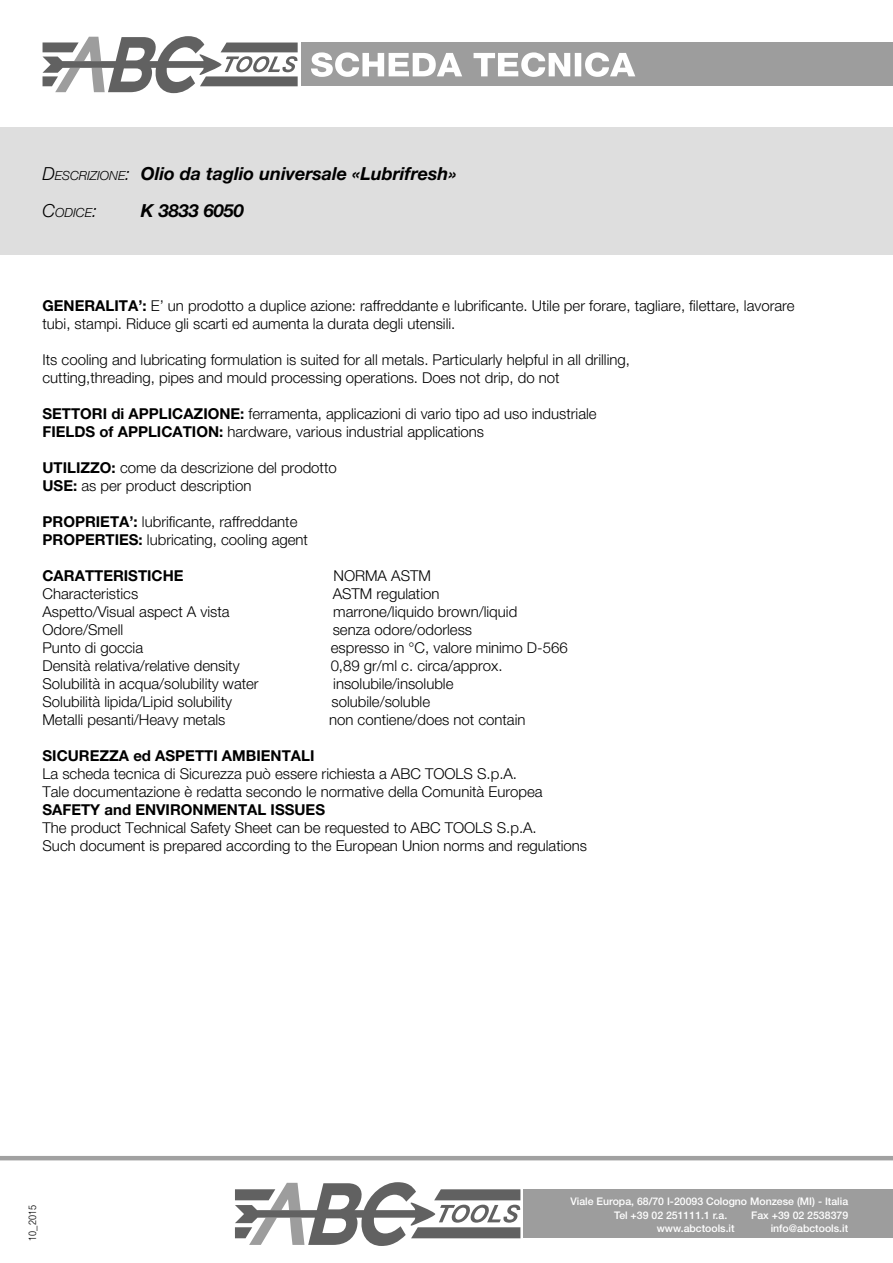
<style>
.page{position:relative;width:893px;height:1263px;background:#fff}
.page>*{position:absolute;margin:0;border:0;box-sizing:border-box;transform-origin:0 0}
.t1{font:italic 700 18px "Helvetica Amos";color:#000}
.t2{font:300 15px "Helvetica Amos";color:#000}
.t3{font:700 15px "Helvetica Amos";color:#000}
.t4{font:italic 300 12.6px "Helvetica Amos";color:#000}
.t5{font:500 10.5px "Helvetica Neue";color:#fff}
.t6{font:300 10.5px "Helvetica Amos Cond";color:#000}
.s1{font-weight:300}
.s2{font-weight:300;font-size:12.6px}
.s3{font-size:18px}
.s4{font-weight:700}
</style>
<div class="page">
<svg style="left:43px;top:36px;width:255px;height:57px"></svg>
<div style="left:301px;top:43px;width:592px;height:43px;background:#9d9d9d"></div>
<div style="left:0;top:128px;width:893px;height:127px;background:#dedede"></div>
<hr style="left:0;top:1156px;width:893px;height:4px;background:#a1a1a1">
<svg style="left:235px;top:1182px;width:285px;height:64px"></svg>
<div style="left:523px;top:1189px;width:370px;height:49px;background:#9d9d9d"></div>
<svg style="left:311px;top:52px;width:324px;height:25px"></svg>
<p class="t1" style="left:43px;top:163px;width:416px"><span class="s1">D</span><span class="s2">ESCRIZIONE</span><span class="s1">:</span> Olio da taglio universale «Lubrifresh»</p>
<p class="t4" style="left:43px;top:206px;width:56px"><span class="s3">C</span>ODICE<span class="s3">:</span></p>
<p class="t1" style="left:141px;top:201px;width:105px">K 3833 6050</p>
<p class="t1" style="left:141px;top:163px;width:14px">X</p>
<p class="t1" style="left:141px;top:201px;width:120px">X XXXX XXXX</p>
<p class="t2" style="left:43px;top:297px;width:754px"><span class="s4">GENERALITA’:</span> E’ un prodotto a duplice azione: raffreddante e lubrificante. Utile per forare, tagliare, filettare, lavorare</p>
<p class="t2" style="left:43px;top:315px;width:414px">tubi, stampi. Riduce gli scarti ed aumenta la durata degli utensili.</p>
<p class="t2" style="left:43px;top:351px;width:589px">Its cooling and lubricating formulation is suited for all metals. Particularly helpful in all drilling,</p>
<p class="t2" style="left:43px;top:369px;width:519px">cutting,threading, pipes and mould processing operations. Does not drip, do not</p>
<p class="t2" style="left:43px;top:405px;width:556px"><span class="s4">SETTORI di APPLICAZIONE:</span> ferramenta, applicazioni di vario tipo ad uso industriale</p>
<p class="t2" style="left:43px;top:423px;width:443px"><span class="s4">FIELDS of APPLICATION:</span> hardware, various industrial applications</p>
<p class="t2" style="left:43px;top:459px;width:296px"><span class="s4">UTILIZZO:</span> come da descrizione del prodotto</p>
<p class="t2" style="left:43px;top:477px;width:210px"><span class="s4">USE:</span> as per product description</p>
<p class="t2" style="left:43px;top:513px;width:256px"><span class="s4">PROPRIETA’:</span> lubrificante, raffreddante</p>
<p class="t2" style="left:43px;top:531px;width:267px"><span class="s4">PROPERTIES:</span> lubricating, cooling agent</p>
<p class="t3" style="left:43px;top:567px;width:143px">CARATTERISTICHE</p>
<p class="t2" style="left:334px;top:567px;width:99px">NORMA ASTM</p>
<p class="t2" style="left:43px;top:585px;width:97px">Characteristics</p>
<p class="t2" style="left:333px;top:585px;width:108px">ASTM regulation</p>
<p class="t2" style="left:43px;top:603px;width:189px">Aspetto/Visual aspect A vista</p>
<p class="t2" style="left:333px;top:603px;width:186px">marrone/liquido brown/liquid</p>
<p class="t2" style="left:43px;top:621px;width:82px">Odore/Smell</p>
<p class="t2" style="left:333px;top:621px;width:141px">senza odore/odorless</p>
<p class="t2" style="left:43px;top:639px;width:102px">Punto di goccia</p>
<p class="t2" style="left:331px;top:639px;width:238px">espresso in °C, valore minimo D-566</p>
<p class="t2" style="left:43px;top:657px;width:199px">Densità relativa/relative density</p>
<p class="t2" style="left:331px;top:657px;width:173px">0,89 gr/ml c. circa/approx.</p>
<p class="t2" style="left:43px;top:675px;width:218px">Solubilità in acqua/solubility water</p>
<p class="t2" style="left:333px;top:675px;width:122px">insolubile/insoluble</p>
<p class="t2" style="left:43px;top:693px;width:191px">Solubilità lipida/Lipid solubility</p>
<p class="t2" style="left:331px;top:693px;width:100px">solubile/soluble</p>
<p class="t2" style="left:43px;top:711px;width:184px">Metalli pesanti/Heavy metals</p>
<p class="t2" style="left:329px;top:711px;width:198px">non contiene/does not contain</p>
<p class="t3" style="left:43px;top:747px;width:273px">SICUREZZA ed ASPETTI AMBIENTALI</p>
<p class="t2" style="left:43px;top:765px;width:476px">La scheda tecnica di Sicurezza può essere richiesta a ABC TOOLS S.p.A.</p>
<p class="t2" style="left:43px;top:783px;width:501px">Tale documentazione è redatta secondo le normative della Comunità Europea</p>
<p class="t3" style="left:43px;top:801px;width:284px">SAFETY and ENVIRONMENTAL ISSUES</p>
<p class="t2" style="left:43px;top:819px;width:496px">The product Technical Safety Sheet can be requested to ABC TOOLS S.p.A.</p>
<p class="t2" style="left:43px;top:837px;width:546px">Such document is prepared according to the European Union norms and regulations</p>
<p class="t6" style="left:26px;top:1241px;width:37px;rotate:-90deg">10_2015</p>
<p class="t5" style="left:570px;top:1195px;width:279px">Viale Europa, 68/70 I-20093 Cologno Monzese (MI) - Italia</p>
<p class="t5" style="left:614px;top:1208px;width:114px">Tel +39 02 251111.1 r.a.</p>
<p class="t5" style="left:751px;top:1208px;width:98px">Fax +39 02 2538379</p>
<p class="t5" style="left:657px;top:1222px;width:79px">www.abctools.it</p>
<p class="t5" style="left:771px;top:1222px;width:79px">info@abctools.it</p>
</div>
